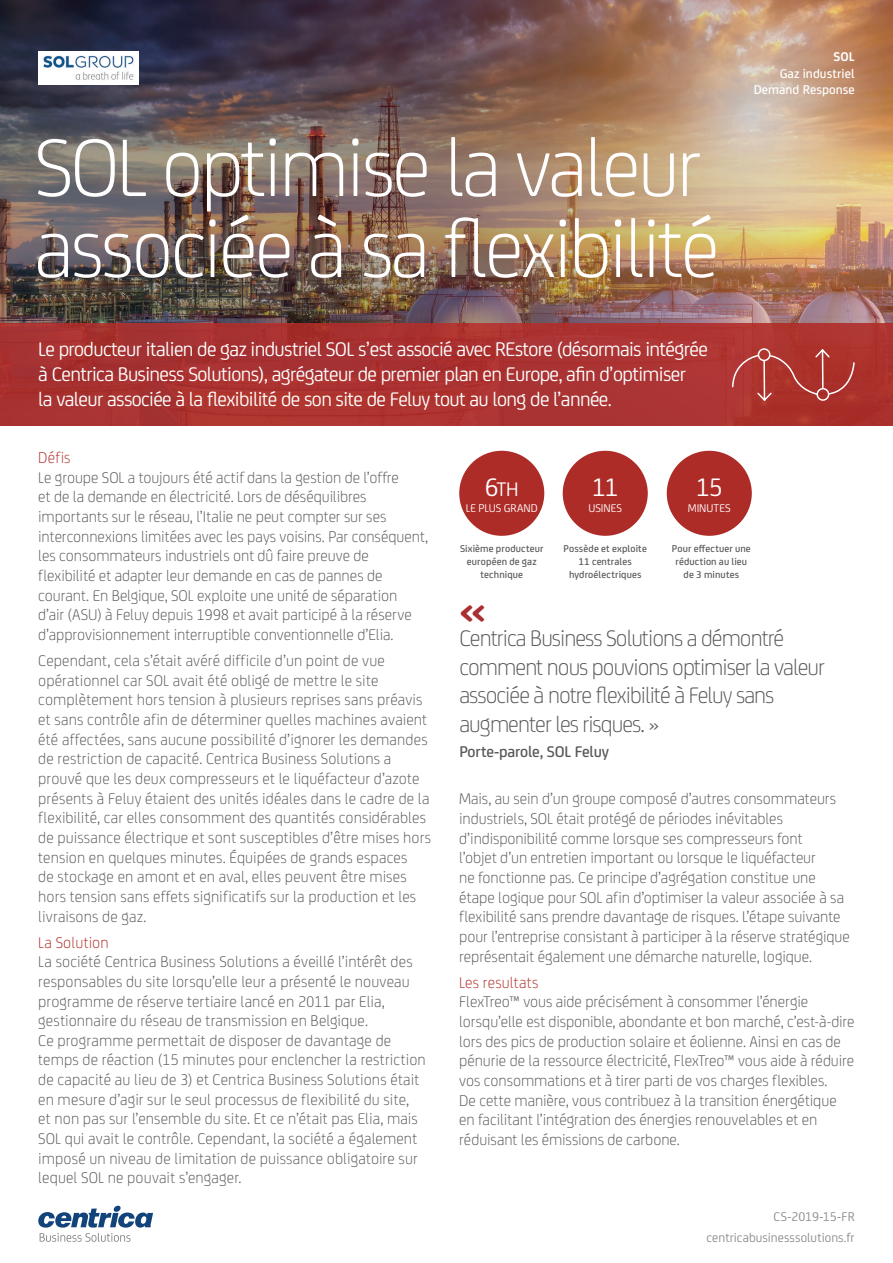
<style>
.page{position:relative;width:893px;height:1263px;background:#fff}
.page>*{position:absolute;margin:0;border:0;box-sizing:border-box;transform-origin:0 0}
.Header_Headline_Whit{font:300 87px/81px "FS Joey Pro";letter-spacing:-.035em;color:#fff}
.Body_copy{font:500 49.5px "FS Joey Pro";color:#a82f32}
.Bullets_text{font:27px "FS Joey Pro";color:#fff}
.t1{font:300 24px/28.5px "FS Joey Pro";letter-spacing:-.04em;color:#57585a}
.Header_sub-head{font:21px/25.2px "FS Joey Pro";letter-spacing:-.03em;color:#fff}
.Bullets_text-2{font:21px "FS Joey Pro";color:#fff}
.Body_copy-2{font:300 16.5px/19.6px "FS Joey Pro";letter-spacing:.005em;color:#57585a}
.Header_sub-head-2{font:500 16.5px "FS Joey Pro";letter-spacing:-.01em;color:#57585a}
.Body_copy_sub-head{font:300 16.5px "FS Joey Pro";letter-spacing:.01em;color:#ae2c28}
.Body_copy-3{font:300 16.5px "FS Joey Pro";letter-spacing:.015em;color:#ae2c28}
.Bullets_text-3{font:13.5px/20.2px "FS Joey Pro";letter-spacing:.005em;color:#8a8a8e;text-align:right}
.Bullets_text-4{font:500 13.5px/16.5px "FS Joey Pro";letter-spacing:.005em;color:#fff;text-align:right}
.Bullets_text-5{font:12px "FS Joey Pro";color:#fff}
.Bullets_text-6{font:500 10.5px/12.8px "FS Joey Pro";letter-spacing:.01em;color:#57585a;text-align:center}
.s1{font-weight:700}
.s2{font-size:27px}
</style>
<div class="page">
<div style="left:563px;top:451px;width:85px;height:85px;background:#ae2c28;border-radius:50%"></div>
<div style="left:667px;top:451px;width:85px;height:85px;background:#ae2c28;border-radius:50%"></div>
<div style="left:459px;top:451px;width:85px;height:85px;background:#ae2c28;border-radius:50%"></div>
<svg style="left:38px;top:1206px;width:115px;height:21px"></svg>
<svg style="left:40px;top:1233px;width:90px;height:9px"></svg>
<img style="left:0;top:0;width:893px;height:323px">
<div style="left:38px;top:51px;width:101px;height:33px;background:#fff"></div>
<img style="left:43px;top:55px;width:91px;height:25px">
<div style="left:0;top:323px;width:893px;height:102px;background:#aa3332"></div>
<svg style="left:732px;top:348px;width:124px;height:54px"></svg>
<p class="Header_Headline_Whit" style="left:34px;top:121px;width:687px">SOL optimise la valeur associée à sa flexibilité</p>
<p class="Header_sub-head" style="left:38px;top:335px;width:671px">Le producteur italien de gaz industriel SOL s’est associé avec REstore (désormais intégrée à Centrica Business Solutions), agrégateur de premier plan en Europe, afin d’optimiser<br>la valeur associée à la flexibilité de son site de Feluy tout au long de l’année.</p>
<p class="Bullets_text-4" style="left:754px;top:48px;width:102px"><span class="s1">SOL<br></span>Gaz industriel<br>Demand Response</p>
<p class="Body_copy_sub-head" style="left:38px;top:446px;width:34px">Défis</p>
<p class="Body_copy-2" style="left:38px;top:466px;width:391px">Le groupe SOL a toujours été actif dans la gestion de l’offre<br>et de la demande en électricité. Lors de déséquilibres importants sur le réseau, l’Italie ne peut compter sur ses interconnexions limitées avec les pays voisins. Par conséquent, les consommateurs industriels ont dû faire preuve de flexibilité et adapter leur demande en cas de pannes de courant. En Belgique, SOL exploite une unité de séparation<br>d’air (ASU) à Feluy depuis 1998 et avait participé à la réserve d’approvisionnement interruptible conventionnelle d’Elia.</p>
<p class="Body_copy-2" style="left:38px;top:650px;width:394px">Cependant, cela s’était avéré difficile d’un point de vue opérationnel car SOL avait été obligé de mettre le site complètement hors tension à plusieurs reprises sans préavis et sans contrôle afin de déterminer quelles machines avaient été affectées, sans aucune possibilité d’ignorer les demandes de restriction de capacité. Centrica Business Solutions a prouvé que les deux compresseurs et le liquéfacteur d’azote présents à Feluy étaient des unités idéales dans le cadre de la flexibilité, car elles consomment des quantités considérables de puissance électrique et sont susceptibles d’être mises hors tension en quelques minutes. Équipées de grands espaces<br>de stockage en amont et en aval, elles peuvent être mises hors tension sans effets significatifs sur la production et les livraisons de gaz.</p>
<p class="Body_copy_sub-head" style="left:38px;top:930px;width:72px">La Solution</p>
<p class="Body_copy-2" style="left:38px;top:951px;width:389px">La société Centrica Business Solutions a éveillé l’intérêt des responsables du site lorsqu’elle leur a présenté le nouveau programme de réserve tertiaire lancé en 2011 par Elia, gestionnaire du réseau de transmission en Belgique.<br>Ce programme permettait de disposer de davantage de temps de réaction (15 minutes pour enclencher la restriction de capacité au lieu de 3) et Centrica Business Solutions était en mesure d’agir sur le seul processus de flexibilité du site, et non pas sur l’ensemble du site. Et ce n’était pas Elia, mais SOL qui avait le contrôle. Cependant, la société a également imposé un niveau de limitation de puissance obligatoire sur lequel SOL ne pouvait s’engager.</p>
<p class="Bullets_text-2" style="left:485px;top:474px;width:35px"><span class="s2">6</span>TH</p>
<p class="Bullets_text-5" style="left:466px;top:500px;width:73px">LE PLUS GRAND</p>
<p class="Bullets_text-6" style="left:460px;top:542px;width:85px">Sixième producteur européen de gaz technique</p>
<p class="Body_copy" style="left:459px;top:572px;width:28px">«</p>
<p class="Bullets_text" style="left:592px;top:468px;width:28px">11</p>
<p class="Bullets_text-5" style="left:588px;top:500px;width:35px">USINES</p>
<p class="Bullets_text" style="left:696px;top:468px;width:28px">15</p>
<p class="Bullets_text-5" style="left:688px;top:500px;width:44px">MINUTES</p>
<p class="Bullets_text-6" style="left:564px;top:542px;width:85px">Possède et exploite<br>11 centrales hydroélectriques</p>
<p class="Bullets_text-6" style="left:672px;top:542px;width:80px">Pour effectuer une réduction au lieu de 3 minutes</p>
<p class="t1" style="left:459px;top:623px;width:367px">Centrica Business Solutions a démontré comment nous pouvions optimiser la valeur associée à notre flexibilité à Feluy sans augmenter les risques. »</p>
<p class="Header_sub-head-2" style="left:459px;top:739px;width:151px">Porte-parole, SOL Feluy</p>
<p class="Body_copy-2" style="left:459px;top:788px;width:392px">Mais, au sein d’un groupe composé d’autres consommateurs industriels, SOL était protégé de périodes inévitables d’indisponibilité comme lorsque ses compresseurs font<br>l’objet d’un entretien important ou lorsque le liquéfacteur<br>ne fonctionne pas. Ce principe d’agrégation constitue une étape logique pour SOL afin d’optimiser la valeur associée à sa flexibilité sans prendre davantage de risques. L’étape suivante pour l’entreprise consistant à participer à la réserve stratégique représentait également une démarche naturelle, logique.</p>
<p class="Body_copy-3" style="left:459px;top:970px;width:81px">Les resultats</p>
<p class="Body_copy-2" style="left:459px;top:991px;width:397px">FlexTreo™ vous aide précisément à consommer l’énergie lorsqu’elle est disponible, abondante et bon marché, c’est-à-dire lors des pics de production solaire et éolienne. Ainsi en cas de pénurie de la ressource électricité, FlexTreo™ vous aide à réduire vos consommations et à tirer parti de vos charges flexibles.<br>De cette manière, vous contribuez à la transition énergétique en facilitant l’intégration des énergies renouvelables et en réduisant les émissions de carbone.</p>
<p class="Bullets_text-3" style="left:707px;top:1206px;width:150px">CS-2019-15-FR centricabusinesssolutions.fr</p>
</div>
